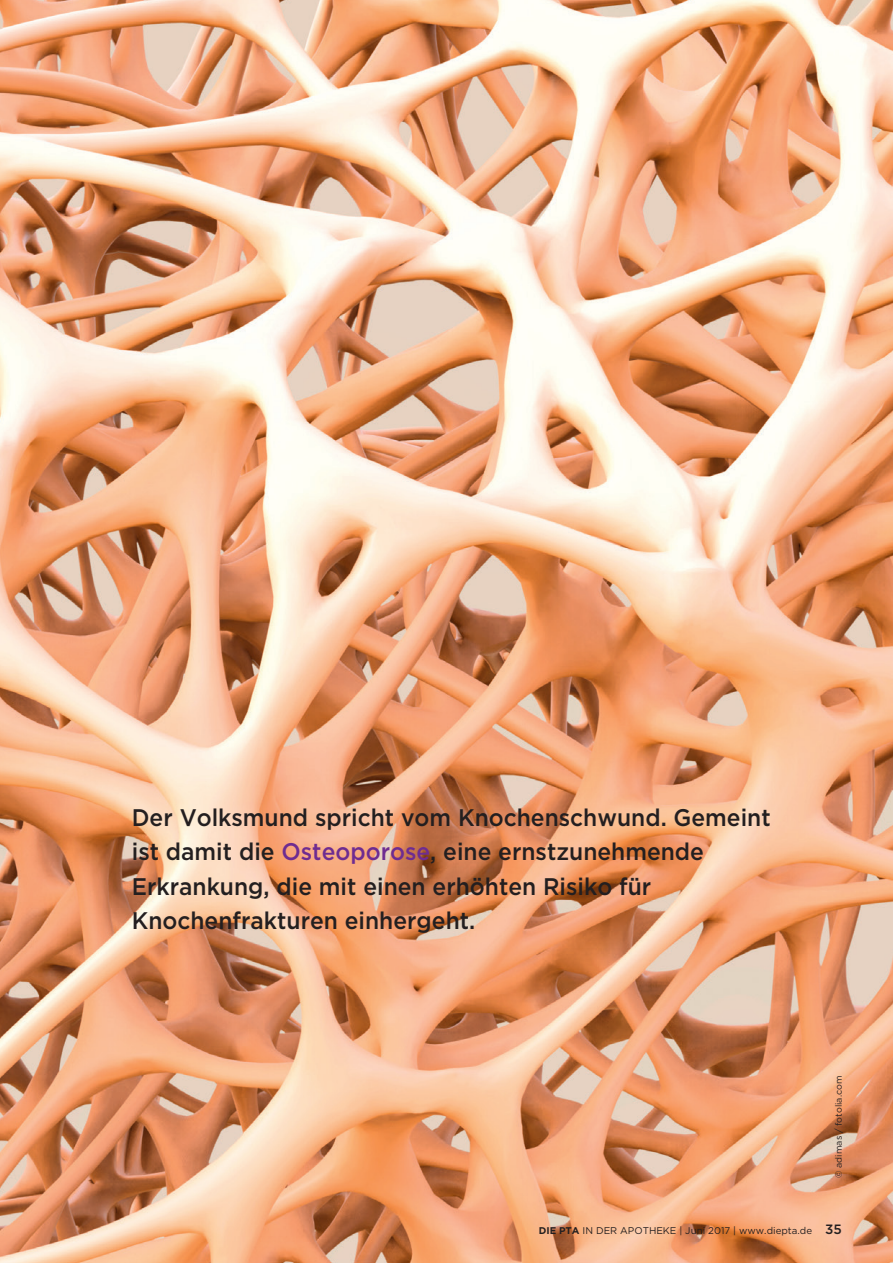
<style>
.page{position:relative;width:893px;height:1263px;background:#fff}
.page>*{position:absolute;margin:0;border:0;box-sizing:border-box;transform-origin:0 0}
.t1{font:500 24px/34.5px "Gotham";color:#231f20;scale:.95 1}
.t2{font:9.75px "Gotham";color:#231f20}
.t3{font:9px "Gotham";color:#231f20}
.s1{color:#6e2c91}
.s2{font-weight:700}
.s3{font-weight:500;font-size:13.5px}
</style>
<div class="page">
<img style="left:0;top:0;width:893px;height:1263px">
<p class="t1" style="left:132px;top:800px;width:674px">Der Volksmund spricht vom Knochenschwund. Gemeint ist damit die <span class="s1">Osteoporose</span>, eine ernstzunehmende Erkrankung, die mit einen erhöhten Risiko für Knochenfrakturen einhergeht.</p>
<p class="t3" style="left:833px;top:1178px;width:104px;rotate:-90deg">© adimas / fotolia.com</p>
<p class="t2" style="left:539px;top:1224px;width:305px"><span class="s2">DIE PTA</span> IN DER APOTHEKE | Juni 2017 | www.diepta.de <span class="s3">35</span></p>
</div>
